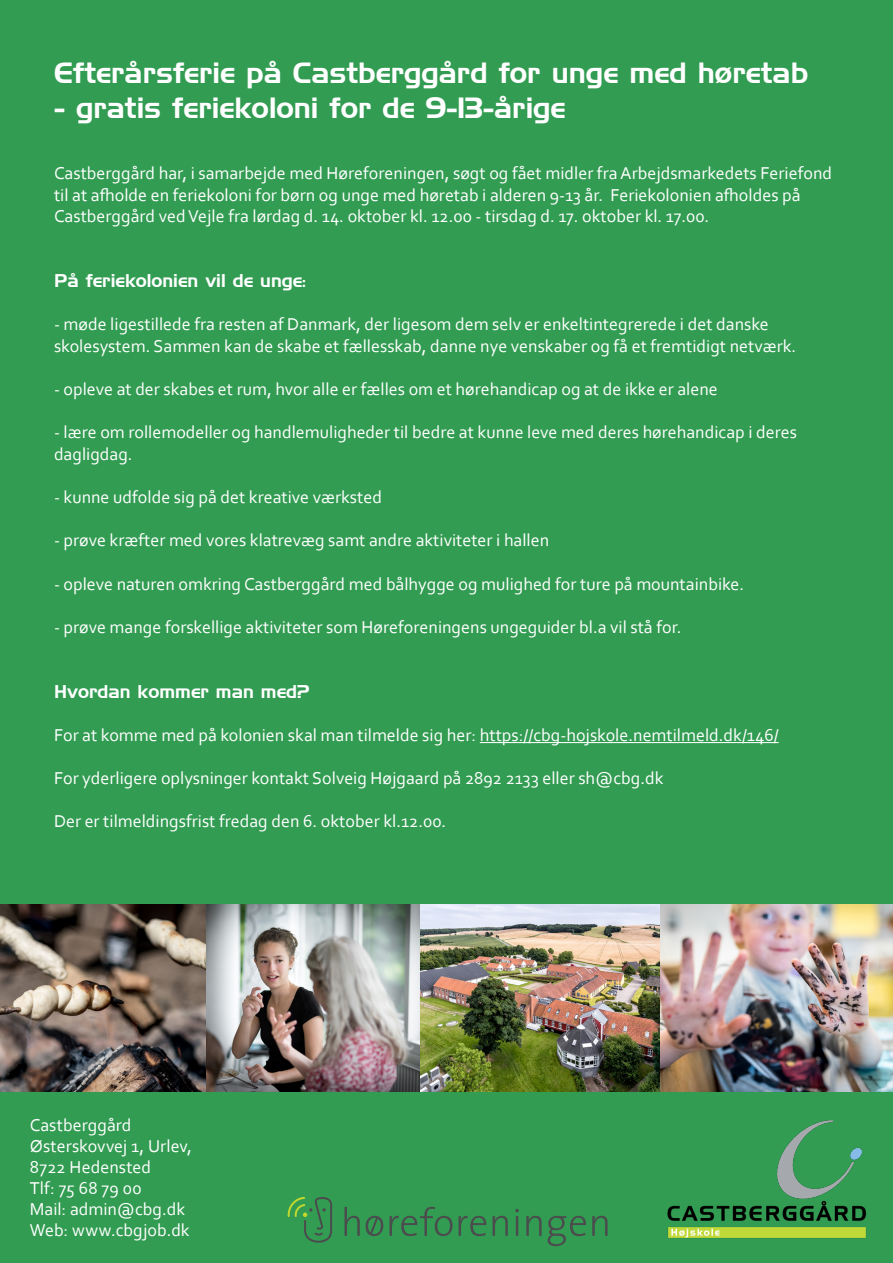
<style>
.page{position:relative;width:893px;height:1263px;background:#329c52}
.page>*{position:absolute;margin:0;border:0;box-sizing:border-box;transform-origin:0 0}
.t1{font:28.5px "Handel Gothic BT";color:#fff}
.t2{font:18px/21.6px "Corbel";color:#fff}
.t3{font:18px "Handel Gothic BT";color:#fff}
</style>
<div class="page">
<hr style="left:480px;top:742px;width:299px;height:1px;background:#fff">
<img style="left:0;top:904px;width:207px;height:187px">
<img style="left:207px;top:904px;width:686px;height:187px">
<img style="left:664px;top:1114px;width:206px;height:130px">
<svg style="left:288px;top:1197px;width:45px;height:47px;background:#3c934f"></svg>
<svg style="left:344px;top:1207px;width:16px;height:29px"></svg>
<svg style="left:389px;top:1207px;width:63px;height:29px;background:#378950"></svg>
<svg style="left:459px;top:1215px;width:27px;height:21px"></svg>
<svg style="left:493px;top:1216px;width:15px;height:20px"></svg>
<hr style="left:516px;top:1216px;width:2px;height:20px;background:#4b4c4d">
<svg style="left:515px;top:1209px;width:4px;height:3px"></svg>
<svg style="left:526px;top:1216px;width:16px;height:20px"></svg>
<svg style="left:548px;top:1216px;width:38px;height:30px"></svg>
<svg style="left:592px;top:1216px;width:16px;height:20px"></svg>
<svg style="left:366px;top:1216px;width:17px;height:20px"></svg>
<p class="t1" style="left:54px;top:56px;width:756px">Efterårsferie på Castberggård for unge med høretab</p>
<p class="t1" style="left:54px;top:90px;width:513px">- gratis feriekoloni for de 9-13-årige</p>
<p class="t2" style="left:54px;top:162px;width:780px">Castberggård har, i samarbejde med Høreforeningen, søgt og fået midler fra Arbejdsmarkedets Feriefond til at afholde en feriekoloni for børn og unge med høretab i alderen 9-13 år. Feriekolonien afholdes på<br>Castberggård ved Vejle fra lørdag d. 14. oktober kl. 12.00 - tirsdag d. 17. oktober kl. 17.00.</p>
<p class="t3" style="left:54px;top:270px;width:254px">På feriekolonien vil de unge:</p>
<p class="t2" style="left:54px;top:313px;width:744px">- møde ligestillede fra resten af Danmark, der ligesom dem selv er enkeltintegrerede i det danske skolesystem. Sammen kan de skabe et fællesskab, danne nye venskaber og få et fremtidigt netværk.</p>
<p class="t2" style="left:54px;top:378px;width:665px">- opleve at der skabes et rum, hvor alle er fælles om et hørehandicap og at de ikke er alene</p>
<p class="t2" style="left:54px;top:421px;width:745px">- lære om rollemodeller og handlemuligheder til bedre at kunne leve med deres hørehandicap i deres dagligdag.</p>
<p class="t2" style="left:54px;top:486px;width:330px">- kunne udfolde sig på det kreative værksted</p>
<p class="t2" style="left:54px;top:529px;width:497px">- prøve kræfter med vores klatrevæg samt andre aktiviteter i hallen</p>
<p class="t2" style="left:54px;top:572px;width:692px">- opleve naturen omkring Castberggård med bålhygge og mulighed for ture på mountainbike.</p>
<p class="t2" style="left:54px;top:616px;width:629px">- prøve mange forskellige aktiviteter som Høreforeningens ungeguider bl.a vil stå for.</p>
<p class="t3" style="left:54px;top:680px;width:257px">Hvordan kommer man med?</p>
<p class="t2" style="left:54px;top:724px;width:726px">For at komme med på kolonien skal man tilmelde sig her: https://cbg-hojskole.nemtilmeld.dk/146/</p>
<p class="t2" style="left:54px;top:767px;width:611px">For yderligere oplysninger kontakt Solveig Højgaard på 2892 2133 eller sh@cbg.dk</p>
<p class="t2" style="left:54px;top:810px;width:394px">Der er tilmeldingsfrist fredag den 6. oktober kl.12.00.</p>
<p class="t2" style="left:30px;top:1113px;width:103px">Castberggård</p>
<p class="t2" style="left:30px;top:1134px;width:164px">Østerskovvej 1, Urlev,</p>
<p class="t2" style="left:30px;top:1155px;width:123px">8722 Hedensted</p>
<p class="t2" style="left:30px;top:1176px;width:114px">Tlf: 75 68 79 00</p>
<p class="t2" style="left:30px;top:1197px;width:157px">Mail: admin@cbg.dk</p>
<p class="t2" style="left:30px;top:1218px;width:161px">Web: www.cbgjob.dk</p>
</div>
